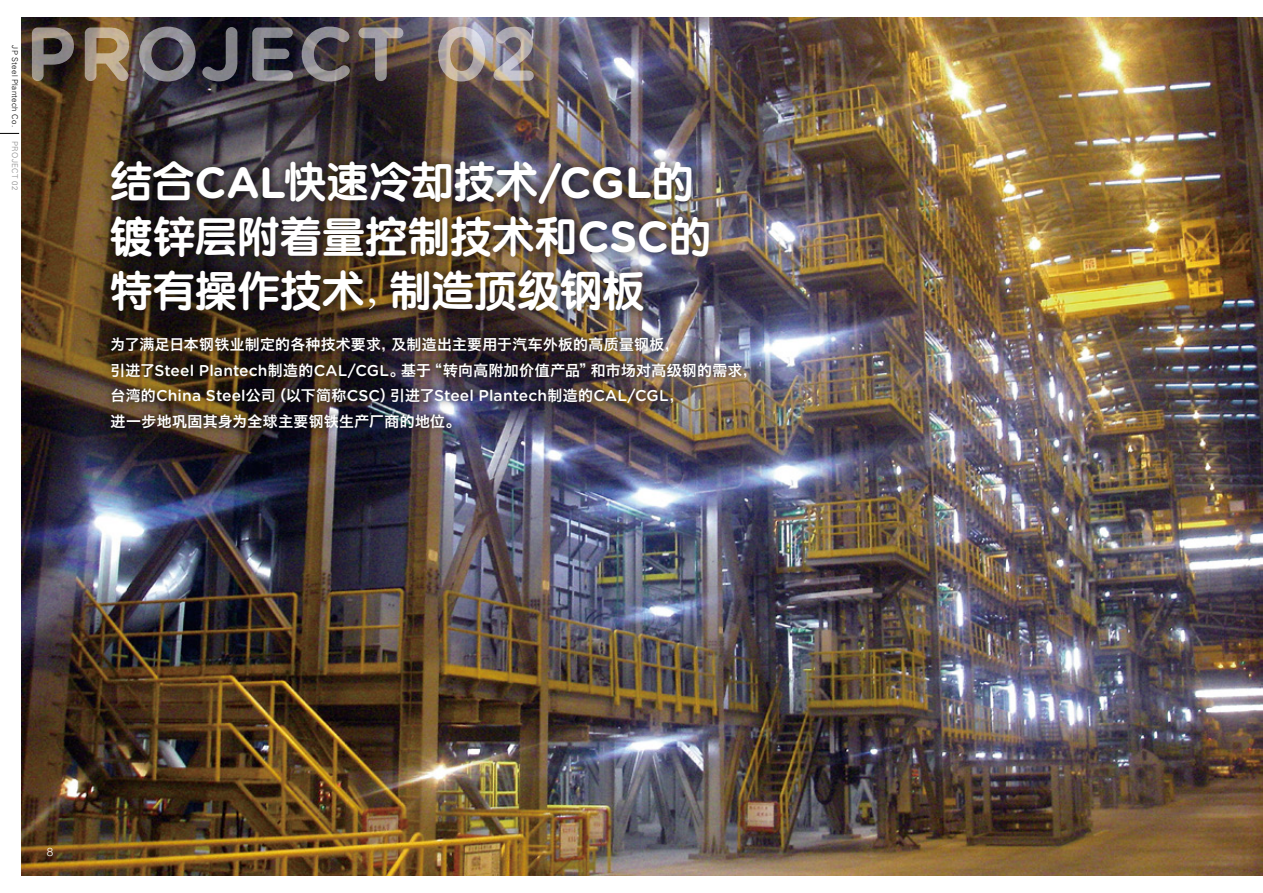
<style>
.page{position:relative;width:1263px;height:893px;background:#fff}
.page>*{position:absolute;margin:0;border:0;box-sizing:border-box;transform-origin:0 0}
.t1{font:41.4px/54.2px "ST Yuanti SC Bold";letter-spacing:.025em;color:#fff}
.t2{font:500 15.6px "Gotham Rounded";letter-spacing:.005em;color:#fff}
.t3{font:14.85px/25.5px "Hiragino Sans GB W6";letter-spacing:.02em;color:#fff}
.t4{font:300 11.7px "Helvetica Neue LT Std";color:#fff}
.t5{font:300 7.95px "Univers LT Std";letter-spacing:.04em;color:#000}
.t6{font:300 7.95px "Univers LT Std";letter-spacing:.05em;color:#898989}
.s1{font-family:"Gotham Rounded";font-weight:700;font-size:43.5px}
.s2{font-family:"Gotham Rounded";font-weight:500;font-size:15.6px}
.s3{font-family:"Hiragino Sans GB W6";font-weight:400;font-size:14.85px}
</style>
<div class="page">
<img style="left:21px;top:17px;width:1242px;height:859px">
<svg style="left:0;top:133px;width:19px;height:1px"></svg>
<div style="left:100px;top:151px;width:620px;height:170px;background:#000;opacity:.75"></div>
<div style="left:104px;top:330px;width:650px;height:105px;background:#000;opacity:.75"></div>
<img style="left:32px;top:27px;width:502px;height:55px">
<p class="t5" style="left:20px;top:45px;width:83px;rotate:90deg">JP Steel Plantech Co.</p>
<p class="t6" style="left:20px;top:141px;width:51px;rotate:90deg">PROJECT 02</p>
<h1 class="t1" style="left:111px;top:153px;width:602px">结合<span class="s1">CAL</span>快速冷却技术<span class="s1">/CGL</span>的镀锌层附着量控制技术和<span class="s1">CSC</span>的特有操作技术，制造顶级钢板</h1>
<p class="t3" style="left:111px;top:331px;width:648px">为了满足日本钢铁业制定的各种技术要求，及制造出主要用于汽车外板的高质量钢板，<br>引进了<span class="s2">Steel Plantech</span>制造的<span class="s2">CAL/CGL</span>。基于“转向高附加价值产品”和市场对高级钢的需求，</p>
<p class="t2" style="left:111px;top:384px;width:575px"><span class="s3">台湾的</span>China Steel<span class="s3">公司（以下简称</span>CSC<span class="s3">）引进了</span>Steel Plantech<span class="s3">制造的</span>CAL/CGL<span class="s3">，</span></p>
<p class="t3" style="left:111px;top:408px;width:351px">进一步地巩固其身为全球主要钢铁生产厂商的地位。</p>
<p class="t4" style="left:47px;top:845px;width:8px">8</p>
</div>
